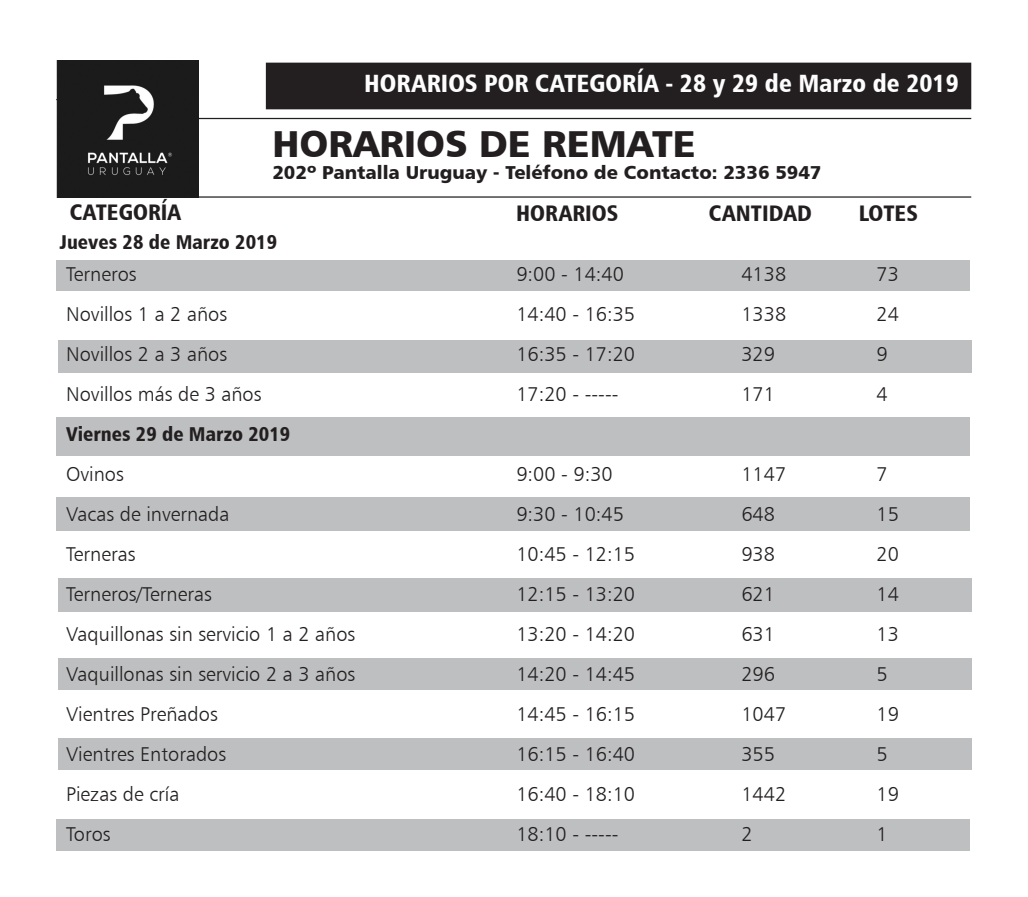
<style>
.page{position:relative;width:1028px;height:897px;background:#fff}
.page>*{position:absolute;margin:0;border:0;box-sizing:border-box;transform-origin:0 0}
.t1{font:37.5px "Humanist 777 BT Black B";color:#231f20}
.t2{font:25px "Humanist 777 BT Black Condensed B";color:#fdfdfd}
.t3{font:22.5px "Humanist 777 BT Black Condensed B";color:#231f20}
.t4{font:20px "Humanist 777 BT Light B";color:#231f20}
.t5{font:20px "Humanist 777 BT Black Condensed B";color:#231f20}
.t6{font:18.75px "Humanist 777 BT Black B";color:#231f20}
</style>
<div class="page">
<div style="left:266px;top:63px;width:704px;height:46px;background:#231f20"></div>
<hr style="left:102px;top:118px;width:869px;height:1px;background:#231f20">
<hr style="left:57px;top:196px;width:914px;height:2px;background:#231f20">
<img style="left:57px;top:60px;width:141px;height:136px">
<div style="left:57px;top:260px;width:913px;height:30px;background:#bebfc1"></div>
<div style="left:58px;top:340px;width:913px;height:33px;background:#bebfc1"></div>
<div style="left:57px;top:417px;width:913px;height:38px;background:#bebfc1"></div>
<div style="left:57px;top:497px;width:913px;height:34px;background:#bebfc1"></div>
<div style="left:58px;top:658px;width:913px;height:31px;background:#bebfc1"></div>
<div style="left:58px;top:578px;width:913px;height:34px;background:#bebfc1"></div>
<div style="left:58px;top:738px;width:913px;height:32px;background:#bebfc1"></div>
<div style="left:57px;top:819px;width:913px;height:31px;background:#bebfc1"></div>
<p class="t2" style="left:364px;top:67px;width:596px">HORARIOS POR CATEGORÍA - 28 y 29 de Marzo de 2019</p>
<p class="t1" style="left:272px;top:119px;width:425px">HORARIOS DE REMATE</p>
<p class="t6" style="left:272px;top:160px;width:551px">202º Pantalla Uruguay - Teléfono de Contacto: 2336 5947</p>
<p class="t3" style="left:70px;top:198px;width:113px">CATEGORÍA</p>
<p class="t3" style="left:516px;top:199px;width:104px">HORARIOS</p>
<p class="t3" style="left:709px;top:199px;width:105px">CANTIDAD</p>
<p class="t3" style="left:858px;top:199px;width:61px">LOTES</p>
<p class="t5" style="left:59px;top:230px;width:219px">Jueves 28 de Marzo 2019</p>
<p class="t4" style="left:66px;top:262px;width:72px">Terneros</p>
<p class="t4" style="left:516px;top:262px;width:109px">9:00 - 14:40</p>
<p class="t4" style="left:741px;top:262px;width:46px">4138</p>
<p class="t4" style="left:876px;top:262px;width:24px">73</p>
<p class="t4" style="left:66px;top:302px;width:162px">Novillos 1 a 2 años</p>
<p class="t4" style="left:516px;top:302px;width:120px">14:40 - 16:35</p>
<p class="t4" style="left:741px;top:302px;width:46px">1338</p>
<p class="t4" style="left:876px;top:302px;width:24px">24</p>
<p class="t4" style="left:66px;top:342px;width:162px">Novillos 2 a 3 años</p>
<p class="t4" style="left:516px;top:342px;width:120px">16:35 - 17:20</p>
<p class="t4" style="left:741px;top:342px;width:35px">329</p>
<p class="t4" style="left:876px;top:342px;width:13px">9</p>
<p class="t4" style="left:66px;top:382px;width:197px">Novillos más de 3 años</p>
<p class="t4" style="left:516px;top:382px;width:104px">17:20 - -----</p>
<p class="t4" style="left:741px;top:382px;width:35px">171</p>
<p class="t4" style="left:876px;top:382px;width:13px">4</p>
<p class="t5" style="left:66px;top:421px;width:226px">Viernes 29 de Marzo 2019</p>
<p class="t4" style="left:66px;top:462px;width:59px">Ovinos</p>
<p class="t4" style="left:516px;top:462px;width:98px">9:00 - 9:30</p>
<p class="t4" style="left:741px;top:462px;width:46px">1147</p>
<p class="t4" style="left:876px;top:462px;width:13px">7</p>
<p class="t4" style="left:66px;top:502px;width:165px">Vacas de invernada</p>
<p class="t4" style="left:516px;top:502px;width:109px">9:30 - 10:45</p>
<p class="t4" style="left:741px;top:502px;width:35px">648</p>
<p class="t4" style="left:876px;top:502px;width:24px">15</p>
<p class="t4" style="left:66px;top:542px;width:71px">Terneras</p>
<p class="t4" style="left:516px;top:542px;width:120px">10:45 - 12:15</p>
<p class="t4" style="left:741px;top:542px;width:35px">938</p>
<p class="t4" style="left:876px;top:542px;width:24px">20</p>
<p class="t4" style="left:66px;top:582px;width:147px">Terneros/Terneras</p>
<p class="t4" style="left:516px;top:582px;width:120px">12:15 - 13:20</p>
<p class="t4" style="left:741px;top:582px;width:35px">621</p>
<p class="t4" style="left:876px;top:582px;width:24px">14</p>
<p class="t4" style="left:66px;top:622px;width:291px">Vaquillonas sin servicio 1 a 2 años</p>
<p class="t4" style="left:516px;top:622px;width:120px">13:20 - 14:20</p>
<p class="t4" style="left:741px;top:622px;width:35px">631</p>
<p class="t4" style="left:876px;top:622px;width:24px">13</p>
<p class="t4" style="left:66px;top:662px;width:291px">Vaquillonas sin servicio 2 a 3 años</p>
<p class="t4" style="left:516px;top:662px;width:120px">14:20 - 14:45</p>
<p class="t4" style="left:741px;top:662px;width:35px">296</p>
<p class="t4" style="left:876px;top:662px;width:13px">5</p>
<p class="t4" style="left:66px;top:702px;width:153px">Vientres Preñados</p>
<p class="t4" style="left:516px;top:702px;width:120px">14:45 - 16:15</p>
<p class="t4" style="left:741px;top:702px;width:46px">1047</p>
<p class="t4" style="left:876px;top:702px;width:24px">19</p>
<p class="t4" style="left:66px;top:742px;width:162px">Vientres Entorados</p>
<p class="t4" style="left:516px;top:742px;width:120px">16:15 - 16:40</p>
<p class="t4" style="left:741px;top:742px;width:35px">355</p>
<p class="t4" style="left:876px;top:742px;width:13px">5</p>
<p class="t4" style="left:66px;top:782px;width:115px">Piezas de cría</p>
<p class="t4" style="left:516px;top:782px;width:120px">16:40 - 18:10</p>
<p class="t4" style="left:741px;top:782px;width:46px">1442</p>
<p class="t4" style="left:876px;top:782px;width:24px">19</p>
<p class="t4" style="left:66px;top:822px;width:46px">Toros</p>
<p class="t4" style="left:516px;top:822px;width:104px">18:10 - -----</p>
<p class="t4" style="left:741px;top:822px;width:13px">2</p>
<p class="t4" style="left:876px;top:822px;width:13px">1</p>
</div>
